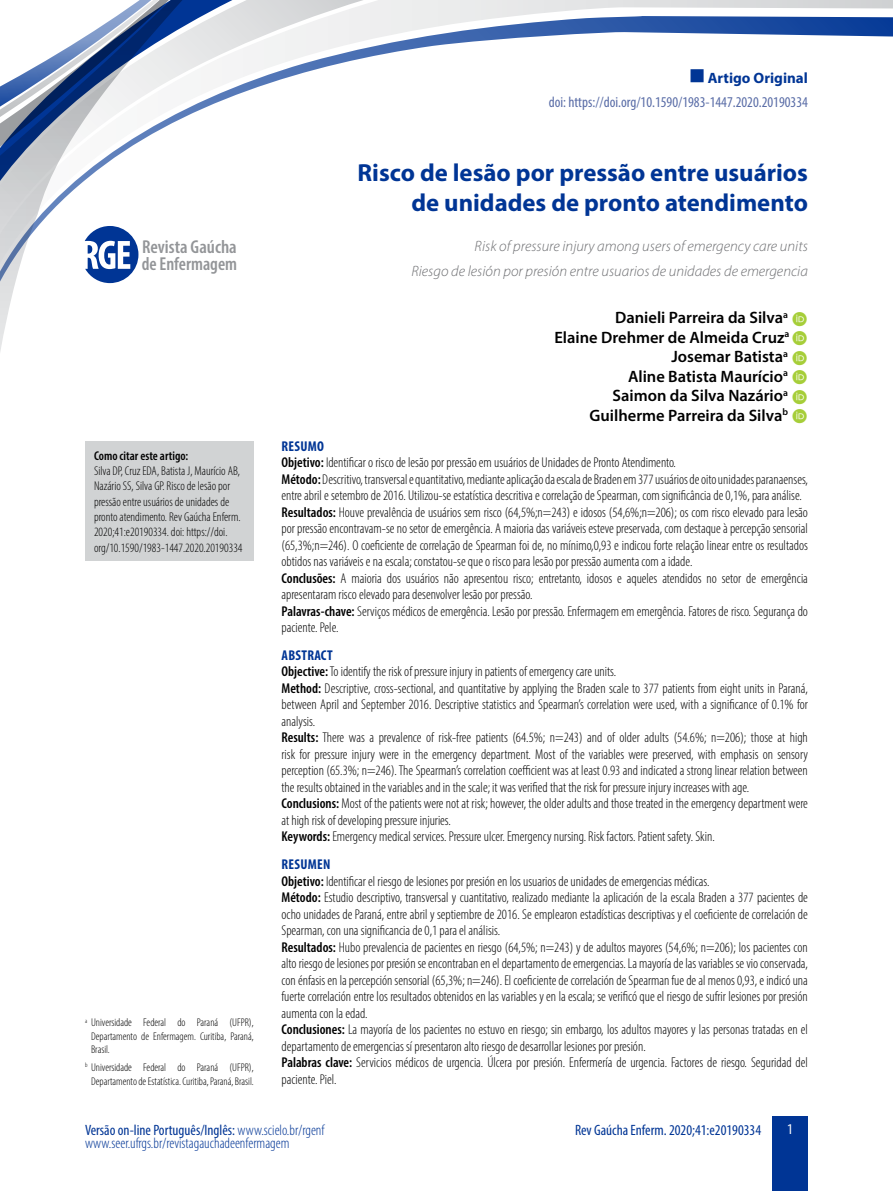
<style>
.page{position:relative;width:893px;height:1191px;background:#fff}
.page>*{position:absolute;margin:0;border:0;box-sizing:border-box;transform-origin:0 0}
.t1{font:700 24.75px/29.7px "Myriad Pro";color:#003595;text-align:right}
.t2{font:600 condensed 18.75px/16.6px "Myriad Pro";color:#939598}
.t3{font:600 16.5px/19.5px "Myriad Pro";color:#000;text-align:right}
.t4{font:italic 300 15px/25px "Myriad Pro";color:#6d6e71;text-align:right}
.t5{font:condensed 15px "Myriad Pro";color:#003595}
.t6{font:condensed 15px "Myriad Pro";color:#5a6da7}
.t7{font:300 condensed 15px "Myriad Pro";color:#003595}
.t8{font:700 15px "Myriad Pro";color:#003595}
.t9{font:condensed 15px "Myriad Pro";color:#fff}
.t10{font:300 condensed 14.25px/16.5px "Myriad Pro";color:#000}
.t11{font:300 condensed 12.75px/15.3px "Myriad Pro";color:#000}
.t12{font:600 condensed 12.75px "Myriad Pro";color:#000}
.t13{font:300 condensed 11.25px/13.5px "Myriad Pro";color:#000;text-align:justify}
.s1{font-weight:700;color:#003595}
.s2{font-weight:600}
.s3{font-weight:300}
</style>
<div class="page">
<svg style="left:202px;top:0;width:691px;height:109px"></svg>
<svg style="left:0;top:0;width:202px;height:352px"></svg>
<div style="left:772px;top:1116px;width:36px;height:75px;background:#003595"></div>
<svg style="left:85px;top:226px;width:53px;height:57px"></svg>
<div style="left:85px;top:441px;width:169px;height:119px;background:#d1d3d4"></div>
<svg style="left:691px;top:69px;width:13px;height:14px"></svg>
<p class="t8" style="left:708px;top:68px;width:102px">Artigo Original</p>
<h2 class="t2" style="left:142px;top:238px;width:97px">Revista Gaúcha de Enfermagem</h2>
<p class="t12" style="left:94px;top:448px;width:96px">Como citar este artigo:</p>
<p class="t11" style="left:94px;top:463px;width:150px">Silva DP, Cruz EDA, Batista J, Maurício AB, Nazário SS, Silva GP. Risco de lesão por pressão entre usuários de unidades de pronto atendimento. Rev Gaúcha Enferm.<br>2020;41:e20190334. doi: https://doi. org/10.1590/1983-1447.2020.20190334</p>
<p class="t13" style="left:91px;top:1015px;width:164px;text-indent:-6px"><sup>a</sup> Universidade Federal do Paraná (UFPR), Departamento de Enfermagem. Curitiba, Paraná, Brasil.</p>
<p class="t13" style="left:85px;top:1060px;width:170px;text-align:center"><sup>b</sup> Universidade Federal do Paraná (UFPR),<br>Departamento de Estatística. Curitiba, Paraná, Brasil.</p>
<p class="t6" style="left:549px;top:93px;width:261px">doi: https://doi.org/10.1590/1983-1447.2020.20190334</p>
<h1 class="t1" style="left:357px;top:157px;width:452px">Risco de lesão por pressão entre usuários de unidades de pronto atendimento</h1>
<p class="t4" style="left:411px;top:233px;width:398px">Risk of pressure injury among users of emergency care units<br>Riesgo de lesión por presión entre usuarios de unidades de emergencia</p>
<p class="t3" style="left:554px;top:307px;width:237px">Danieli Parreira da Silva<sup>a<br></sup>Elaine Drehmer de Almeida Cruz<sup>a<br></sup>Josemar Batista<sup>a<br></sup>Aline Batista Maurício<sup>a<br></sup>Saimon da Silva Nazário<sup>a<br></sup>Guilherme Parreira da Silva<sup>b</sup></p>
<p class="t10" style="left:281px;top:437px;width:528px"><span class="s1">RESUMO<br></span><span class="s2">Objetivo:</span> Identificar o risco de lesão por pressão em usuários de Unidades de Pronto Atendimento.<br><span class="s2">Método:</span> Descritivo, transversal e quantitativo, mediante aplicação da escala de Braden em 377 usuários de oito unidades paranaenses, entre abril e setembro de 2016. Utilizou-se estatística descritiva e correlação de Spearman, com significância de 0,1%, para análise.<br><span class="s2">Resultados:</span> Houve prevalência de usuários sem risco (64,5%;n=243) e idosos (54,6%;n=206); os com risco elevado para lesão por pressão encontravam-se no setor de emergência. A maioria das variáveis esteve preservada, com destaque à percepção sensorial (65,3%;n=246). O coeficiente de correlação de Spearman foi de, no mínimo,0,93 e indicou forte relação linear entre os resultados obtidos nas variáveis e na escala; constatou-se que o risco para lesão por pressão aumenta com a idade.<br><span class="s2">Conclusões:</span> A maioria dos usuários não apresentou risco; entretanto, idosos e aqueles atendidos no setor de emergência apresentaram risco elevado para desenvolver lesão por pressão.<br><span class="s2">Palavras-chave:</span> Serviços médicos de emergência. Lesão por pressão. Enfermagem em emergência. Fatores de risco. Segurança do paciente. Pele.</p>
<p class="t10" style="left:281px;top:647px;width:528px"><span class="s1">ABSTRACT<br></span><span class="s2">Objective:</span> To identify the risk of pressure injury in patients of emergency care units.<br><span class="s2">Method:</span> Descriptive, cross-sectional, and quantitative by applying the Braden scale to 377 patients from eight units in Paraná, between April and September 2016. Descriptive statistics and Spearman’s correlation were used, with a significance of 0.1% for analysis.<br><span class="s2">Results:</span> There was a prevalence of risk-free patients (64.5%; n=243) and of older adults (54.6%; n=206); those at high risk for pressure injury were in the emergency department. Most of the variables were preserved, with emphasis on sensory perception (65.3%; n=246). The Spearman’s correlation coefficient was at least 0.93 and indicated a strong linear relation between the results obtained in the variables and in the scale; it was verified that the risk for pressure injury increases with age.<br><span class="s2">Conclusions:</span> Most of the patients were not at risk; however, the older adults and those treated in the emergency department were at high risk of developing pressure injuries.<br><span class="s2">Keywords:</span> Emergency medical services. Pressure ulcer. Emergency nursing. Risk factors. Patient safety. Skin.</p>
<p class="t10" style="left:281px;top:856px;width:528px"><span class="s1">RESUMEN<br></span><span class="s2">Objetivo:</span> Identificar el riesgo de lesiones por presión en los usuarios de unidades de emergencias médicas.<br><span class="s2">Método:</span> Estudio descriptivo, transversal y cuantitativo, realizado mediante la aplicación de la escala Braden a 377 pacientes de ocho unidades de Paraná, entre abril y septiembre de 2016. Se emplearon estadísticas descriptivas y el coeficiente de correlación de Spearman, con una significancia de 0,1 para el análisis.<br><span class="s2">Resultados:</span> Hubo prevalencia de pacientes en riesgo (64,5%; n=243) y de adultos mayores (54,6%; n=206); los pacientes con alto riesgo de lesiones por presión se encontraban en el departamento de emergencias. La mayoría de las variables se vio conservada, con énfasis en la percepción sensorial (65,3%; n=246). El coeficiente de correlación de Spearman fue de al menos 0,93, e indicó una fuerte correlación entre los resultados obtenidos en las variables y en la escala; se verificó que el riesgo de sufrir lesiones por presión aumenta con la edad.<br><span class="s2">Conclusiones:</span> La mayoría de los pacientes no estuvo en riesgo; sin embargo, los adultos mayores y las personas tratadas en el departamento de emergencias sí presentaron alto riesgo de desarrollar lesiones por presión.<br><span class="s2">Palabras clave:</span> Servicios médicos de urgencia. Úlcera por presión. Enfermería de urgencia. Factores de riesgo. Seguridad del paciente. Piel.</p>
<p class="t5" style="left:85px;top:1121px;width:241px">Versão on-line Português/Inglês: <span class="s3">www.scielo.br/rgenf</span></p>
<p class="t7" style="left:85px;top:1134px;width:206px">www.seer.ufrgs.br/revistagauchadeenfermagem</p>
<p class="t5" style="left:575px;top:1121px;width:188px">Rev Gaúcha Enferm. 2020;41:e20190334</p>
<p class="t9" style="left:787px;top:1120px;width:7px">1</p>
</div>
